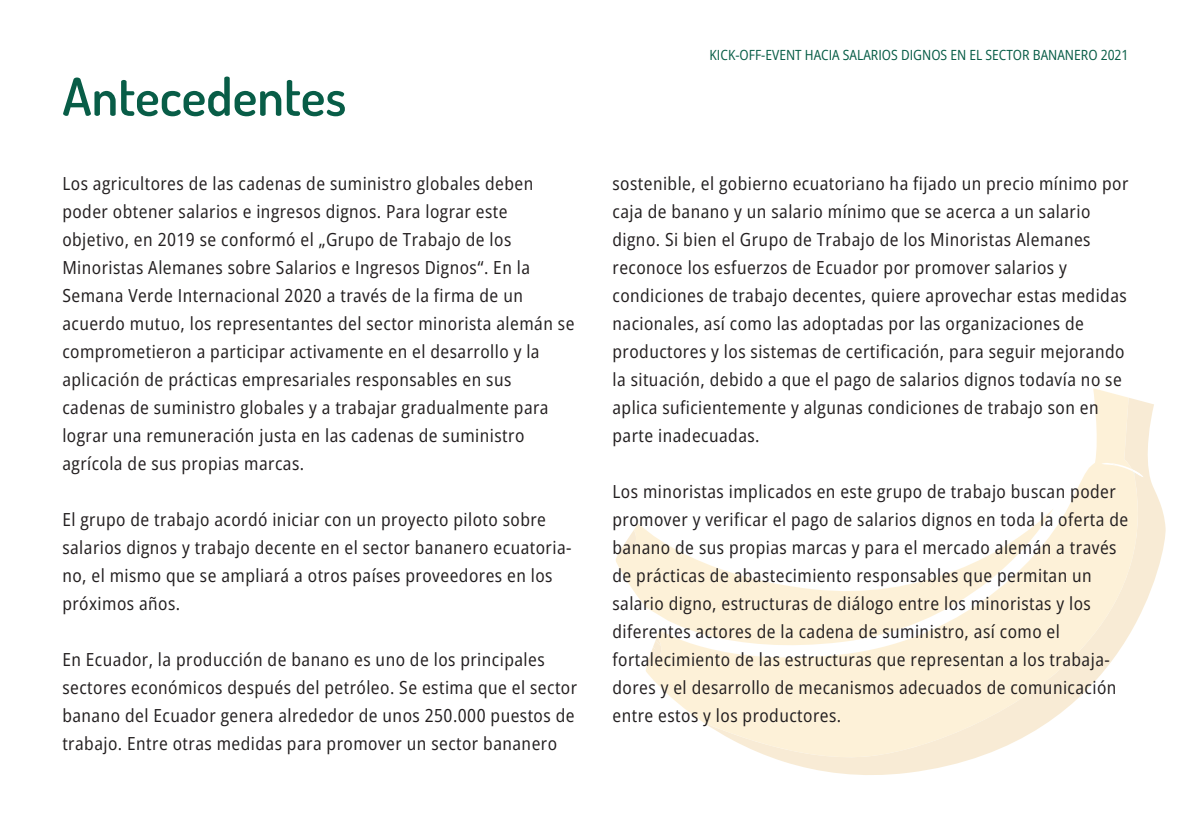
<style>
.page{position:relative;width:1191px;height:840px;background:#fff}
.page>*{position:absolute;margin:0;border:0;box-sizing:border-box;transform-origin:0 0}
.t1{font:600 52px "Dosis";color:#085d47}
.t2{font:semi-condensed 18px/28px "Open Sans";letter-spacing:.025em;color:#231f20}
.t3{font:semi-condensed 14px "Open Sans";color:#085d47}
.s1{color:#095f48}
</style>
<div class="page">
<svg style="left:646px;top:388px;width:479px;height:334px"></svg>
<svg style="left:616px;top:508px;width:87px;height:147px"></svg>
<svg style="left:618px;top:529px;width:18px;height:25px"></svg>
<svg style="left:647px;top:637px;width:15px;height:27px"></svg>
<svg style="left:703px;top:397px;width:463px;height:378px"></svg>
<svg style="left:1101px;top:460px;width:42px;height:17px"></svg>
<h1 class="t1" style="left:62px;top:63px;width:285px">Antecedentes</h1>
<p class="t2" style="left:62px;top:168px;width:513px">Los agricultores de las cadenas de suministro globales deben poder obtener salarios e ingresos dignos. Para lograr este objetivo, en 2019 se conformó el „Grupo de Trabajo de los Minoristas Alemanes sobre Salarios e Ingresos Dignos“. En la Semana Verde Internacional 2020 a través de la firma de un acuerdo mutuo, los representantes del sector minorista alemán se comprometieron a participar activamente en el desarrollo y la aplicación de prácticas empresariales responsables en sus cadenas de suministro globales y a trabajar gradualmente para lograr una remuneración justa en las cadenas de suministro agrícola de sus propias marcas.</p>
<p class="t2" style="left:62px;top:504px;width:510px">El grupo de trabajo acordó iniciar con un proyecto piloto sobre salarios dignos y trabajo decente en el sector bananero ecuatoria&shy;no, el mismo que se ampliará a otros países proveedores en los próximos años.</p>
<p class="t2" style="left:62px;top:644px;width:516px">En Ecuador, la producción de banano es uno de los principales sectores económicos después del petróleo. Se estima que el sector banano del Ecuador genera alrededor de unos 250.000 puestos de trabajo. Entre otras medidas para promover un sector bananero</p>
<p class="t3" style="left:709px;top:45px;width:420px"><span class="s1">KICK-OFF-EVENT</span> HACIA SALARIOS DIGNOS EN EL SECTOR BANANERO <span class="s1">2021</span></p>
<p class="t2" style="left:612px;top:168px;width:517px">sostenible, el gobierno ecuatoriano ha fijado un precio mínimo por caja de banano y un salario mínimo que se acerca a un salario digno. Si bien el Grupo de Trabajo de los Minoristas Alemanes reconoce los esfuerzos de Ecuador por promover salarios y condiciones de trabajo decentes, quiere aprovechar estas medidas nacionales, así como las adoptadas por las organizaciones de productores y los sistemas de certificación, para seguir mejorando la situación, debido a que el pago de salarios dignos todavía no se aplica suficientemente y algunas condiciones de trabajo son en parte inadecuadas.</p>
<p class="t2" style="left:612px;top:477px;width:517px">Los minoristas implicados en este grupo de trabajo buscan poder promover y verificar el pago de salarios dignos en toda la oferta de banano de sus propias marcas y para el mercado alemán a través de prácticas de abastecimiento responsables que permitan un salario digno, estructuras de diálogo entre los minoristas y los diferentes actores de la cadena de suministro, así como el fortalecimiento de las estructuras que representan a los trabaja&shy;dores y el desarrollo de mecanismos adecuados de comunicación entre estos y los productores.</p>
</div>
